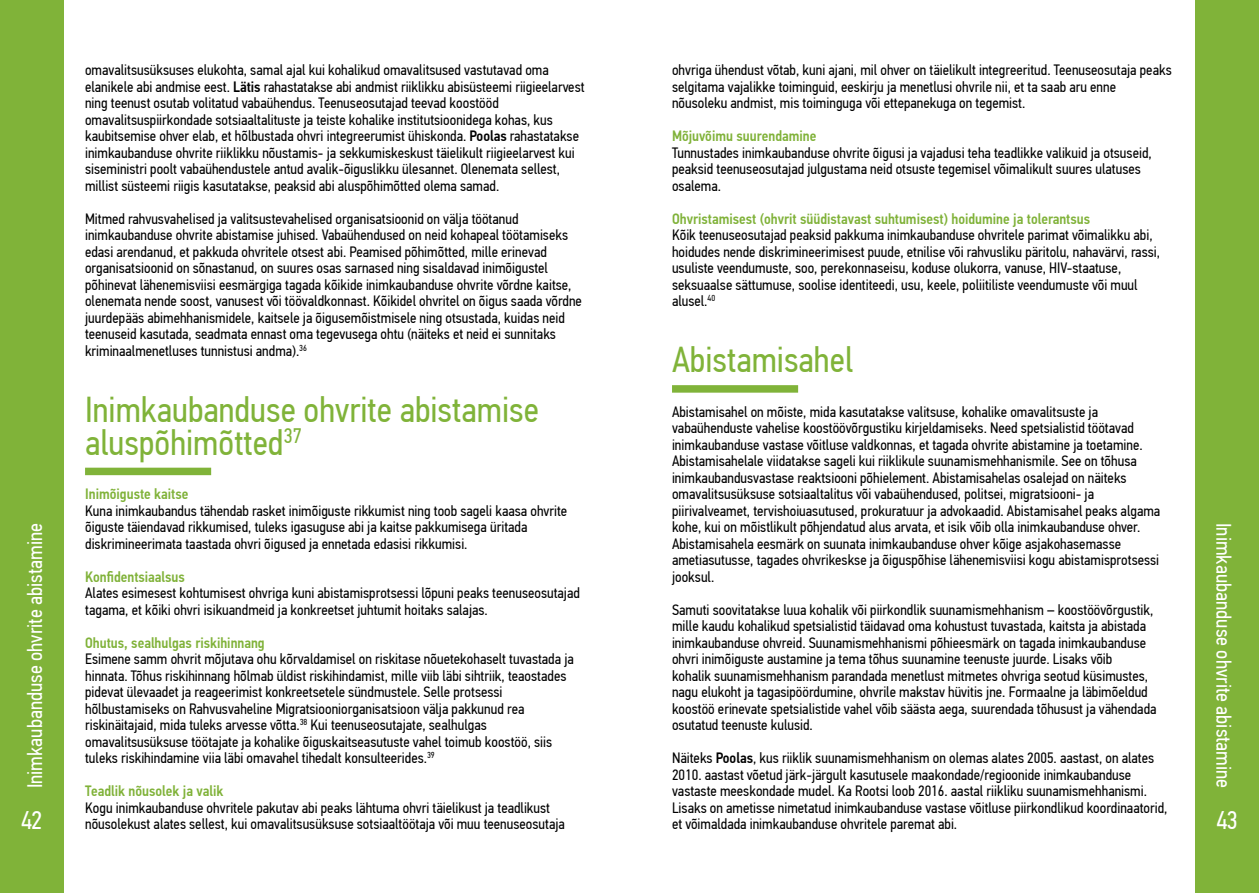
<style>
.page{position:relative;width:1259px;height:893px;background:#fff}
.page>*{position:absolute;margin:0;border:0;box-sizing:border-box;transform-origin:0 0}
.t1{font:36px/33px "PF Din Text Cond Pro";color:#80b339}
.t2{font:25.5px "PF Din Text Cond Pro";color:#fff}
.t3{font:21px "PF Din Text Cond Pro";color:#fff}
.t4{font:15px/16.5px "PF Din Text Cond Pro";color:#000}
.t5{font:500 15px "PF Din Text Cond Pro";color:#80b239}
.s1{font-weight:500}
</style>
<div class="page">
<div style="left:0;top:0;width:64px;height:893px;background:#80b339"></div>
<div style="left:1195px;top:0;width:64px;height:893px;background:#80b339"></div>
<div style="left:85px;top:468px;width:126px;height:7px;background:#80b339"></div>
<div style="left:672px;top:385px;width:126px;height:8px;background:#80b339"></div>
<h3 class="t3" style="left:22px;top:788px;width:267px;rotate:-90deg">Inimkaubanduse ohvrite abistamine</h3>
<h2 class="t2" style="left:21px;top:805px;width:23px">42</h2>
<p class="t4" style="left:85px;top:62px;width:501px">omavalitsusüksuses elukohta, samal ajal kui kohalikud omavalitsused vastutavad oma elanikele abi andmise eest. <span class="s1">Lätis</span> rahastatakse abi andmist riiklikku abisüsteemi riigieelarvest ning teenust osutab volitatud vabaühendus. Teenuseosutajad teevad koostööd omavalitsuspiirkondade sotsiaaltalituste ja teiste kohalike institutsioonidega kohas, kus kaubitsemise ohver elab, et hõlbustada ohvri integreerumist ühiskonda. <span class="s1">Poolas</span> rahastatakse inimkaubanduse ohvrite riiklikku nõustamis- ja sekkumiskeskust täielikult riigieelarvest kui siseministri poolt vabaühendustele antud avalik-õiguslikku ülesannet. Olenemata sellest, millist süsteemi riigis kasutatakse, peaksid abi aluspõhimõtted olema samad.</p>
<p class="t4" style="left:85px;top:210px;width:498px">Mitmed rahvusvahelised ja valitsustevahelised organisatsioonid on välja töötanud inimkaubanduse ohvrite abistamise juhised. Vabaühendused on neid kohapeal töötamiseks edasi arendanud, et pakkuda ohvritele otsest abi. Peamised põhimõtted, mille erinevad organisatsioonid on sõnastanud, on suures osas sarnased ning sisaldavad inimõigustel põhinevat lähenemisviisi eesmärgiga tagada kõikide inimkaubanduse ohvrite võrdne kaitse, olenemata nende soost, vanusest või töövaldkonnast. Kõikidel ohvritel on õigus saada võrdne juurdepääs abimehhanismidele, kaitsele ja õigusemõistmisele ning otsustada, kuidas neid teenuseid kasutada, seadmata ennast oma tegevusega ohtu (näiteks et neid ei sunnitaks kriminaalmenetluses tunnistusi andma).<sup>36</sup></p>
<p class="t4" style="left:672px;top:62px;width:501px">ohvriga ühendust võtab, kuni ajani, mil ohver on täielikult integreeritud. Teenuseosutaja peaks selgitama vajalikke toiminguid, eeskirju ja menetlusi ohvrile nii, et ta saab aru enne nõusoleku andmist, mis toiminguga või ettepanekuga on tegemist.</p>
<p class="t5" style="left:672px;top:127px;width:146px">Mõjuvõimu suurendamine</p>
<p class="t4" style="left:672px;top:144px;width:481px">Tunnustades inimkaubanduse ohvrite õigusi ja vajadusi teha teadlikke valikuid ja otsuseid, peaksid teenuseosutajad julgustama neid otsuste tegemisel võimalikult suures ulatuses osalema.</p>
<p class="t5" style="left:672px;top:209px;width:419px">Ohvristamisest (ohvrit süüdistavast suhtumisest) hoidumine ja tolerantsus</p>
<p class="t4" style="left:672px;top:227px;width:489px">Kõik teenuseosutajad peaksid pakkuma inimkaubanduse ohvritele parimat võimalikku abi, hoidudes nende diskrimineerimisest puude, etnilise või rahvusliku päritolu, nahavärvi, rassi, usuliste veendumuste, soo, perekonnaseisu, koduse olukorra, vanuse, HIV-staatuse, seksuaalse sättumuse, soolise identiteedi, usu, keele, poliitiliste veendumuste või muul alusel.<sup>40</sup></p>
<h1 class="t1" style="left:672px;top:344px;width:183px">Abistamisahel</h1>
<h1 class="t1" style="left:85px;top:393px;width:455px">Inimkaubanduse ohvrite abistamise aluspõhimõtted<sup>37</sup></h1>
<p class="t4" style="left:672px;top:403px;width:490px">Abistamisahel on mõiste, mida kasutatakse valitsuse, kohalike omavalitsuste ja vabaühenduste vahelise koostöövõrgustiku kirjeldamiseks. Need spetsialistid töötavad inimkaubanduse vastase võitluse valdkonnas, et tagada ohvrite abistamine ja toetamine.<br>Abistamisahelale viidatakse sageli kui riiklikule suunamismehhanismile. See on tõhusa inimkaubandusvastase reaktsiooni põhielement. Abistamisahelas osalejad on näiteks omavalitsusüksuse sotsiaaltalitus või vabaühendused, politsei, migratsiooni- ja piirivalveamet, tervishoiuasutused, prokuratuur ja advokaadid. Abistamisahel peaks algama kohe, kui on mõistlikult põhjendatud alus arvata, et isik võib olla inimkaubanduse ohver.<br>Abistamisahela eesmärk on suunata inimkaubanduse ohver kõige asjakohasemasse ametiasutusse, tagades ohvrikeskse ja õiguspõhise lähenemisviisi kogu abistamisprotsessi jooksul.</p>
<p class="t4" style="left:672px;top:601px;width:486px">Samuti soovitatakse luua kohalik või piirkondlik suunamismehhanism – koostöövõrgustik, mille kaudu kohalikud spetsialistid täidavad oma kohustust tuvastada, kaitsta ja abistada inimkaubanduse ohvreid. Suunamismehhanismi põhieesmärk on tagada inimkaubanduse ohvri inimõiguste austamine ja tema tõhus suunamine teenuste juurde. Lisaks võib<br>kohalik suunamismehhanism parandada menetlust mitmetes ohvriga seotud küsimustes, nagu elukoht ja tagasipöördumine, ohvrile makstav hüvitis jne. Formaalne ja läbimõeldud koostöö erinevate spetsialistide vahel võib säästa aega, suurendada tõhusust ja vähendada osutatud teenuste kulusid.</p>
<p class="t4" style="left:672px;top:750px;width:497px">Näiteks <span class="s1">Poolas</span>, kus riiklik suunamismehhanism on olemas alates 2005. aastast, on alates 2010. aastast võetud järk-järgult kasutusele maakondade/regioonide inimkaubanduse vastaste meeskondade mudel. Ka Rootsi loob 2016. aastal riikliku suunamismehhanismi.<br>Lisaks on ametisse nimetatud inimkaubanduse vastase võitluse piirkondlikud koordinaatorid, et võimaldada inimkaubanduse ohvritele paremat abi.</p>
<p class="t5" style="left:85px;top:485px;width:105px">Inimõiguste kaitse</p>
<p class="t4" style="left:85px;top:502px;width:483px">Kuna inimkaubandus tähendab rasket inimõiguste rikkumist ning toob sageli kaasa ohvrite õiguste täiendavad rikkumised, tuleks igasuguse abi ja kaitse pakkumisega üritada diskrimineerimata taastada ohvri õigused ja ennetada edasisi rikkumisi.</p>
<p class="t5" style="left:85px;top:567px;width:101px">Konfidentsiaalsus</p>
<p class="t4" style="left:85px;top:585px;width:496px">Alates esimesest kohtumisest ohvriga kuni abistamisprotsessi lõpuni peaks teenuseosutajad tagama, et kõiki ohvri isikuandmeid ja konkreetset juhtumit hoitaks salajas.</p>
<p class="t5" style="left:85px;top:633px;width:181px">Ohutus, sealhulgas riskihinnang</p>
<p class="t4" style="left:85px;top:651px;width:490px">Esimene samm ohvrit mõjutava ohu kõrvaldamisel on riskitase nõuetekohaselt tuvastada ja hinnata. Tõhus riskihinnang hõlmab üldist riskihindamist, mille viib läbi sihtriik, teaostades pidevat ülevaadet ja reageerimist konkreetsetele sündmustele. Selle protsessi hõlbustamiseks on Rahvusvaheline Migratsiooniorganisatsioon välja pakkunud rea riskinäitajaid, mida tuleks arvesse võtta.<sup>38</sup> Kui teenuseosutajate, sealhulgas omavalitsusüksuse töötajate ja kohalike õiguskaitseasutuste vahel toimub koostöö, siis tuleks riskihindamine viia läbi omavahel tihedalt konsulteerides.<sup>39</sup></p>
<p class="t5" style="left:85px;top:782px;width:140px">Teadlik nõusolek ja valik</p>
<p class="t4" style="left:85px;top:799px;width:481px">Kogu inimkaubanduse ohvritele pakutav abi peaks lähtuma ohvri täielikust ja teadlikust nõusolekust alates sellest, kui omavalitsusüksuse sotsiaaltöötaja või muu teenuseosutaja</p>
<h3 class="t3" style="left:1236px;top:523px;width:267px;rotate:90deg">Inimkaubanduse ohvrite abistamine</h3>
<h2 class="t2" style="left:1216px;top:805px;width:23px">43</h2>
</div>
